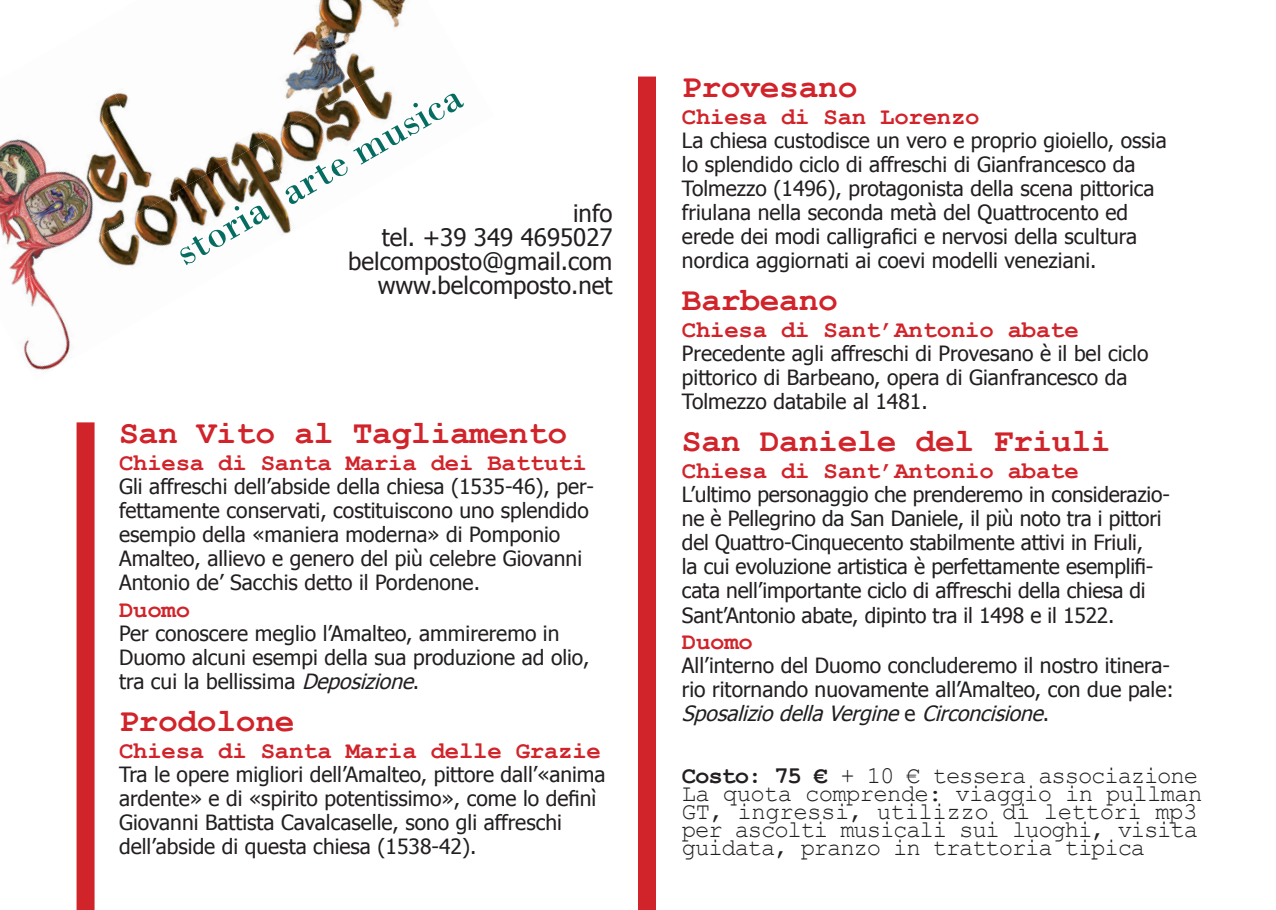
<style>
.page{position:relative;width:1276px;height:910px;background:#fff}
.page>*{position:absolute;margin:0;border:0;box-sizing:border-box;transform-origin:0 0}
.t1{font:42px "Bodoni";color:#056c61}
.t2{font:700 33px "Courier New";letter-spacing:-.01em;color:#d1232a}
.t3{font:24px/18px "Courier New";letter-spacing:-.05em;color:#231f20}
.t4{font:700 24px "Courier New";letter-spacing:-.01em;color:#d1232a}
.t5{font:24px/24px "Tahoma";color:#231f20;text-align:right}
.t6{font:21px/24px "Tahoma";color:#231f20}
.s1{font-style:italic}
.s2{font-weight:700}
</style>
<div class="page">
<div style="left:77px;top:422px;width:18px;height:488px;background:#d1232a"></div>
<div style="left:638px;top:77px;width:18px;height:833px;background:#d1232a"></div>
<img style="left:0;top:139px;width:34px;height:28px">
<img style="left:99px;top:92px;width:27px;height:22px">
<img style="left:0;top:167px;width:34px;height:80px">
<img style="left:34px;top:114px;width:92px;height:133px">
<img style="left:126px;top:94px;width:46px;height:100px">
<img style="left:249px;top:31px;width:60px;height:110px">
<img style="left:309px;top:0;width:97px;height:88px">
<img style="left:9px;top:247px;width:62px;height:123px">
<img style="left:80px;top:194px;width:92px;height:72px">
<img style="left:172px;top:141px;width:119px;height:99px">
<img style="left:264px;top:88px;width:92px;height:134px">
<img style="left:356px;top:35px;width:50px;height:96px">
<h1 class="t1" style="left:166px;top:233px;width:325px;rotate:-30deg">storia arte musica</h1>
<p class="t5" style="left:348px;top:201px;width:266px">info<br>tel. +39 349 4695027 belcomposto@gmail.com www.belcomposto.net</p>
<h2 class="t2" style="left:119px;top:413px;width:450px">San Vito al Tagliamento</h2>
<p class="t4" style="left:119px;top:448px;width:469px">Chiesa di Santa Maria dei Battuti</p>
<p class="t6" style="left:119px;top:474px;width:476px">Gli affreschi dell’abside della chiesa (1535-46), per&shy;fettamente conservati, costituiscono uno splendido esempio della «maniera moderna» di Pomponio Amalteo, allievo e genero del più celebre Giovanni Antonio de’ Sacchis detto il Pordenone.</p>
<p class="t4" style="left:119px;top:595px;width:73px">Duomo</p>
<p class="t6" style="left:119px;top:621px;width:472px">Per conoscere meglio l’Amalteo, ammireremo in<br>Duomo alcuni esempi della sua produzione ad olio, tra cui la bellissima <span class="s1">Deposizione</span>.</p>
<h2 class="t2" style="left:119px;top:701px;width:177px">Prodolone</h2>
<p class="t4" style="left:119px;top:736px;width:483px">Chiesa di Santa Maria delle Grazie</p>
<p class="t6" style="left:119px;top:762px;width:488px">Tra le opere migliori dell’Amalteo, pittore dall’«anima ardente» e di «spirito potentissimo», come lo definì Giovanni Battista Cavalcaselle, sono gli affreschi dell’abside di questa chiesa (1538-42).</p>
<h2 class="t2" style="left:682px;top:67px;width:177px">Provesano</h2>
<p class="t4" style="left:682px;top:102px;width:299px">Chiesa di San Lorenzo</p>
<p class="t6" style="left:682px;top:128px;width:486px">La chiesa custodisce un vero e proprio gioiello, ossia lo splendido ciclo di affreschi di Gianfrancesco da Tolmezzo (1496), protagonista della scena pittorica friulana nella seconda metà del Quattrocento ed erede dei modi calligrafici e nervosi della scultura nordica aggiornati ai coevi modelli veneziani.</p>
<h2 class="t2" style="left:682px;top:280px;width:158px">Barbeano</h2>
<p class="t4" style="left:682px;top:315px;width:398px">Chiesa di Sant’Antonio abate</p>
<p class="t6" style="left:682px;top:341px;width:468px">Precedente agli affreschi di Provesano è il bel ciclo pittorico di Barbeano, opera di Gianfrancesco da<br>Tolmezzo databile al 1481.</p>
<h2 class="t2" style="left:682px;top:421px;width:430px">San Daniele del Friuli</h2>
<p class="t4" style="left:682px;top:456px;width:398px">Chiesa di Sant’Antonio abate</p>
<p class="t6" style="left:682px;top:482px;width:489px">L’ultimo personaggio che prenderemo in considerazio&shy;ne è Pellegrino da San Daniele, il più noto tra i pittori del Quattro-Cinquecento stabilmente attivi in Friuli,<br>la cui evoluzione artistica è perfettamente esemplifi&shy;cata nell’importante ciclo di affreschi della chiesa di Sant’Antonio abate, dipinto tra il 1498 e il 1522.</p>
<p class="t4" style="left:682px;top:627px;width:73px">Duomo</p>
<p class="t6" style="left:682px;top:653px;width:493px">All’interno del Duomo concluderemo il nostro itinera&shy;rio ritornando nuovamente all’Amalteo, con due pale:<br><span class="s1">SposaliziodellaVergine</span>e <span class="s1">Circoncisione</span>.</p>
<p class="t3" style="left:682px;top:765px;width:522px"><span class="s2">Costo: 75 €</span> + 10 € tessera associazione La quota comprende: viaggio in pullman GT, ingressi, utilizzo di lettori mp3 per ascolti musicali sui luoghi, visita guidata, pranzo in trattoria tipica</p>
</div>
